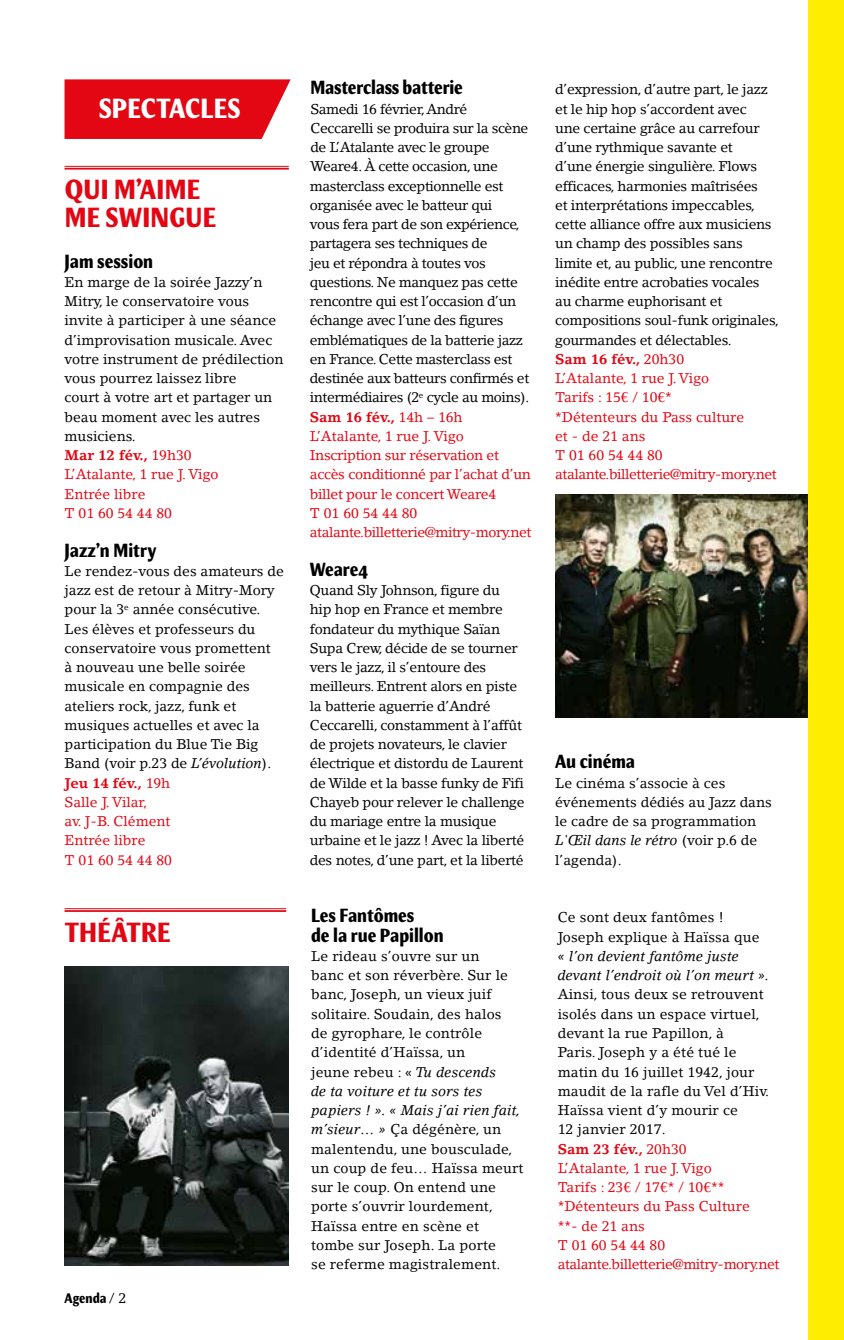
<style>
.page{position:relative;width:844px;height:1340px;background:#fff}
.page>*{position:absolute;margin:0;border:0;box-sizing:border-box;transform-origin:0 0}
.t1{font:700 condensed 28px/28px "Meadow Pro";letter-spacing:.01em;color:#e30613}
.t2{font:700 condensed 28px "Meadow Pro";letter-spacing:.01em;color:#fff}
.t3{font:700 condensed 19.25px/19.2px "Meadow Pro";color:#000}
.t4{font:14px/19.2px "Lino Letter";letter-spacing:-.02em;color:#000}
.t5{font:14px/19.2px "Lino Letter";letter-spacing:.01em;color:#000}
.t6{font:14px/19.2px "Lino Letter";color:#000}
.t7{font:italic 14px/19.2px "Lino Letter";letter-spacing:.01em;color:#000}
.t8{font:700 condensed 14px "Meadow Pro";color:#000}
.s1{font-weight:700;color:#e30613}
.s2{color:#e30613}
.s3{font-style:italic}
.s4{font-family:"Lino Letter";font-weight:400;font-stretch:normal}
</style>
<div class="page">
<hr style="left:64px;top:908px;width:222px;height:1px;background:#e30613">
<hr style="left:64px;top:910px;width:222px;height:1px;background:#e30613">
<img style="left:555px;top:494px;width:252px;height:223px">
<svg style="left:64px;top:79px;width:226px;height:60px;background:#e41723"></svg>
<hr style="left:64px;top:166px;width:225px;height:1px;background:#e30613">
<hr style="left:64px;top:168px;width:225px;height:1px;background:#e30613">
<img style="left:64px;top:966px;width:225px;height:299px">
<div style="left:807px;top:0;width:36px;height:1339px;background:#ffed00"></div>
<h1 class="t2" style="left:99px;top:92px;width:143px">SPECTACLES</h1>
<h1 class="t1" style="left:65px;top:176px;width:153px">QUI M’AIME<br>ME SWINGUE</h1>
<h2 class="t3" style="left:64px;top:251px;width:90px">Jam session</h2>
<p class="t6" style="left:64px;top:272px;width:220px">En marge de la soirée Jazzy’n<br>Mitry, le conservatoire vous invite à participer à une séance d’improvisation musicale. Avec votre instrument de prédilection vous pourrez laissez libre<br>court à votre art et partager un beau moment avec les autres musiciens.<br><span class="s1">Mar 12 fév.,</span> <span class="s2">19h30<br>L’Atalante, 1 rue J. Vigo<br>Entrée libre<br>T 01 60 54 44 80</span></p>
<h2 class="t3" style="left:64px;top:540px;width:93px">Jazz’n Mitry</h2>
<p class="t6" style="left:64px;top:561px;width:221px">Le rendez-vous des amateurs de jazz est de retour à Mitry-Mory pour la 3<sup>e</sup> année consécutive.<br>Les élèves et professeurs du conservatoire vous promettent<br>à nouveau une belle soirée musicale en compagnie des ateliers rock, jazz, funk et musiques actuelles et avec la participation du Blue Tie Big<br>Band (voir p.23 de <span class="s3">L’évolution</span>).<br><span class="s1">Jeu 14 fév.,</span> <span class="s2">19h<br>Salle J. Vilar,<br>av. J-B. Clément<br>Entrée libre<br>T 01 60 54 44 80</span></p>
<h2 class="t3" style="left:310px;top:78px;width:154px">Masterclass batterie</h2>
<p class="t4" style="left:310px;top:99px;width:223px">Samedi 16 février, André<br>Ceccarelli se produira sur la scène de L’Atalante avec le groupe<br>Weare4. À cette occasion, une masterclass exceptionnelle est organisée avec le batteur qui<br>vous fera part de son expérience, partagera ses techniques de<br>jeu et répondra à toutes vos questions. Ne manquez pas cette rencontre qui est l’occasion d’un échange avec l’une des figures emblématiques de la batterie jazz en France. Cette masterclass est destinée aux batteurs confirmés et intermédiaires (2<sup>e</sup> cycle au moins).<br><span class="s1">Sam 16 fév.,</span> <span class="s2">14h – 16h<br>L’Atalante, 1 rue J. Vigo<br>Inscription sur réservation et accès conditionné par l’achat d’un billet pour le concert Weare4<br>T 01 60 54 44 80 atalante.billetterie@mitry-mory.net</span></p>
<h2 class="t3" style="left:310px;top:559px;width:60px">Weare4</h2>
<p class="t4" style="left:310px;top:580px;width:216px">Quand Sly Johnson, figure du hip hop en France et membre fondateur du mythique Saïan<br>Supa Crew, décide de se tourner vers le jazz, il s’entoure des meilleurs. Entrent alors en piste la batterie aguerrie d’André<br>Ceccarelli, constamment à l’affût de projets novateurs, le clavier électrique et distordu de Laurent de Wilde et la basse funky de Fifi<br>Chayeb pour relever le challenge du mariage entre la musique urbaine et le jazz ! Avec la liberté des notes, d’une part, et la liberté</p>
<h1 class="t1" style="left:65px;top:918px;width:107px">THÉÂTRE</h1>
<h2 class="t3" style="left:311px;top:906px;width:134px">Les Fantômes<br>de la rue Papillon</h2>
<p class="t5" style="left:311px;top:946px;width:214px">Le rideau s’ouvre sur un<br>banc et son réverbère. Sur le banc, Joseph, un vieux juif solitaire. Soudain, des halos<br>de gyrophare, le contrôle d’identité d’Haïssa, un<br>jeune rebeu : « <span class="s3">Tu descends<br>de ta voiture et tu sors tes papiers ! ». « Mais j’ai rien fait, m’sieur… »</span> Ça dégénère, un malentendu, une bousculade, un coup de feu… Haïssa meurt sur le coup. On entend une porte s’ouvrir lourdement,<br>Haïssa entre en scène et tombe sur Joseph. La porte<br>se referme magistralement.</p>
<p class="t8" style="left:64px;top:1290px;width:63px">Agenda <span class="s4">/ 2</span></p>
<p class="t4" style="left:555px;top:80px;width:225px">d’expression, d’autre part, le jazz et le hip hop s’accordent avec<br>une certaine grâce au carrefour d’une rythmique savante et<br>d’une énergie singulière. Flows efficaces, harmonies maîtrisées<br>et interprétations impeccables, cette alliance offre aux musiciens un champ des possibles sans limite et, au public, une rencontre inédite entre acrobaties vocales au charme euphorisant et compositions soul-funk originales, gourmandes et délectables.<br><span class="s1">Sam 16 fév.,</span> <span class="s2">20h30<br>L’Atalante, 1 rue J. Vigo<br>Tarifs : 15€ / 10€*<br>*Détenteurs du Pass culture<br>et - de 21 ans<br>T 01 60 54 44 80 atalante.billetterie@mitry-mory.net</span></p>
<h2 class="t3" style="left:555px;top:752px;width:81px">Au cinéma</h2>
<p class="t6" style="left:555px;top:773px;width:218px">Le cinéma s’associe à ces événements dédiés au Jazz dans le cadre de sa programmation<br><span class="s3">L'Œil dans le rétro</span> (voir p.6 de l’agenda).</p>
<p class="t5" style="left:557px;top:907px;width:203px">Ce sont deux fantômes !<br>Joseph explique à Haïssa que</p>
<p class="t7" style="left:557px;top:946px;width:213px">« l’on devient fantôme juste devant l’endroit où l’on meurt ».</p>
<p class="t5" style="left:557px;top:984px;width:223px">Ainsi, tous deux se retrouvent isolés dans un espace virtuel, devant la rue Papillon, à<br>Paris. Joseph y a été tué le matin du 16 juillet 1942, jour maudit de la rafle du Vel d’Hiv.<br>Haïssa vient d’y mourir ce<br>12 janvier 2017.<br><span class="s1">Sam 23 fév.,</span> <span class="s2">20h30<br>L’Atalante, 1 rue J. Vigo<br>Tarifs : 23€ / 17€* / 10€** *Détenteurs du Pass Culture<br>**- de 21 ans<br>T 01 60 54 44 80 atalante.billetterie@mitry-mory.net</span></p>
</div>
